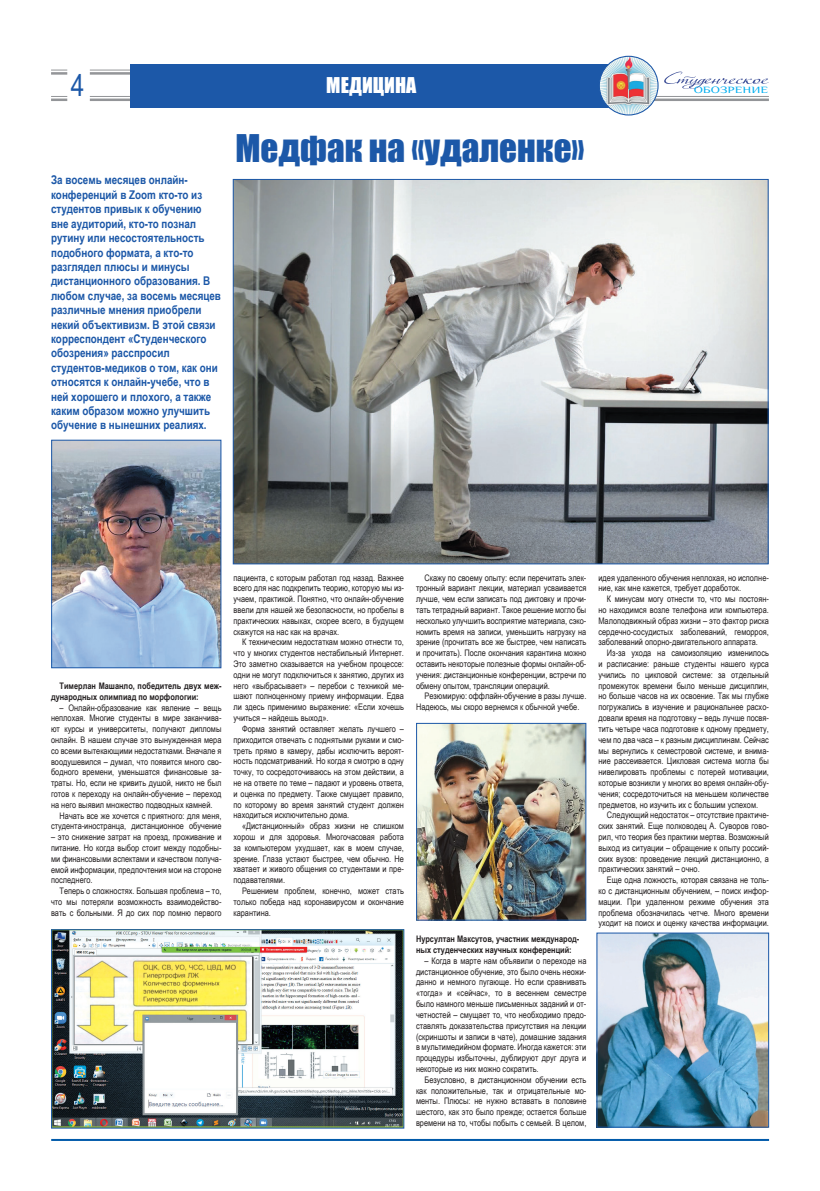
<style>
.page{position:relative;width:820px;height:1191px;background:#fff}
.page>*{position:absolute;margin:0;border:0;box-sizing:border-box;transform-origin:0 0}
.t1{font:35px "Impact";color:#1c58a8}
.t2{font:30px "Arial Narrow";color:#1c58a8}
.t3{font:20px "Impact";color:#fff}
.t4{font:700 12px/14.4px "Arial Narrow";color:#1c58a8}
.t5{font:9.6px "Philosopher";color:#00aeef;scale:1.36 1}
.t6{font:9px/10.8px "Arial Narrow";color:#231f20;text-align:justify}
.t7{font:700 9px/10.8px "Arial Narrow";color:#231f20}
</style>
<div class="page">
<svg style="left:51px;top:70px;width:16px;height:1px"></svg>
<hr style="left:51px;top:72px;width:16px;height:3px;background:#939598">
<hr style="left:90px;top:70px;width:442px;height:1px;background:#939598">
<hr style="left:90px;top:72px;width:442px;height:3px;background:#939598">
<svg style="left:51px;top:96px;width:16px;height:5px"></svg>
<hr style="left:90px;top:96px;width:678px;height:1px;background:#939598">
<hr style="left:90px;top:99px;width:678px;height:2px;background:#939598">
<div style="left:131px;top:64px;width:495px;height:43px;background:#1c58a8"></div>
<hr style="left:51px;top:1139px;width:717px;height:2px;background:#015aaa">
<svg style="left:664px;top:71px;width:104px;height:18px"></svg>
<img style="left:599px;top:56px;width:58px;height:59px;border-radius:29px">
<div style="left:598px;top:56px;width:60px;height:59px;border:1px solid #1c58a8;border-radius:50%"></div>
<img style="left:53px;top:442px;width:166px;height:224px">
<div style="left:51px;top:440px;width:170px;height:228px;border:1px solid #1c58a8"></div>
<img style="left:418px;top:725px;width:166px;height:193px">
<div style="left:416px;top:723px;width:170px;height:197px;border:1px solid #1c58a8"></div>
<img style="left:598px;top:934px;width:168px;height:191px">
<div style="left:596px;top:932px;width:172px;height:195px;border:1px solid #1c58a8"></div>
<img style="left:235px;top:181px;width:531px;height:381px">
<img style="left:53px;top:931px;width:349px;height:195px">
<div style="left:51px;top:929px;width:353px;height:199px;border:1px solid #1c58a8"></div>
<h2 class="t2" style="left:71px;top:63px;width:15px">4</h2>
<h3 class="t3" style="left:326px;top:69px;width:91px">МЕДИЦИНА</h3>
<p class="t5" style="left:693px;top:85px;width:56px">ОБОЗРЕНИЕ</p>
<h1 class="t1" style="left:235px;top:121px;width:350px">Медфак на «удаленке»</h1>
<p class="t4" style="left:51px;top:172px;width:171px">За восемь месяцев онлайн&shy;конференций в Zoom кто-то из студентов привык к обучению вне аудиторий, кто-то познал рутину или несостоятельность подобного формата, а кто-то разглядел плюсы и минусы дистанционного образования. В любом случае, за восемь месяцев различные мнения приобрели некий объективизм. В этой связи корреспондент «Студенческого обозрения» расспросил студентов-медиков о том, как они относятся к онлайн-учебе, что в ней хорошего и плохого, а также каким образом можно улучшить обучение в нынешних реалиях.</p>
<p class="t7" style="left:51px;top:680px;width:172px;text-indent:9px">Тимерлан Машанло, победитель двух меж&shy;дународных олимпиад по морфологии:</p>
<p class="t6" style="left:51px;top:701px;width:172px;text-indent:9px">– Онлайн-образование как явление – вещь неплохая. Многие студенты в мире заканчива&shy;ют курсы и университеты, получают дипломы онлайн. В нашем случае это вынужденная мера со всеми вытекающими недостатками. Вначале я воодушевился – думал, что появится много сво&shy;бодного времени, уменьшатся финансовые за&shy;траты. Но, если не кривить душой, никто не был готов к переходу на онлайн-обучение – переход на него выявил множество подводных камней.</p>
<p class="t6" style="left:51px;top:809px;width:172px;text-align:right">Начать все же хочется с приятного: для меня, студента-иностранца, дистанционное обучение</p>
<p class="t6" style="left:51px;top:831px;width:172px">– это снижение затрат на проезд, проживание и питание. Но когда выбор стоит между подобны&shy;ми финансовыми аспектами и качеством получа&shy;емой информации, предпочтения мои на стороне последнего.</p>
<p class="t6" style="left:51px;top:885px;width:172px;text-indent:9px">Теперь о сложностях. Большая проблема – то, что мы потеряли возможность взаимодейство&shy;вать с больными. Я до сих пор помню первого</p>
<p class="t6" style="left:233px;top:572px;width:172px">пациента, с которым работал год назад. Важнее всего для нас подкрепить теорию, которую мы из&shy;учаем, практикой. Понятно, что онлайн-обучение ввели для нашей же безопасности, но пробелы в практических навыках, скорее всего, в будущем скажутся на нас как на врачах.</p>
<p class="t6" style="left:233px;top:636px;width:172px;text-indent:9px">К техническим недостаткам можно отнести то, что у многих студентов нестабильный Интернет.<br>Это заметно сказывается на учебном процессе: одни не могут подключиться к занятию, других из него «выбрасывает» – перебои с техникой ме&shy;шают полноценному приему информации. Едва ли здесь применимо выражение: «Если хочешь учиться – найдешь выход».</p>
<p class="t6" style="left:233px;top:723px;width:172px;text-indent:9px">Форма занятий оставляет желать лучшего – приходится отвечать с поднятыми руками и смо&shy;треть прямо в камеру, дабы исключить вероят&shy;ность подсматриваний. Но когда я смотрю в одну точку, то сосредоточиваюсь на этом действии, а не на ответе по теме – падают и уровень ответа, и оценка по предмету. Также смущает правило, по которому во время занятий студент должен находиться исключительно дома.</p>
<p class="t6" style="left:233px;top:820px;width:172px;text-indent:9px">«Дистанционный» образ жизни не слишком хорош и для здоровья. Многочасовая работа за компьютером ухудшает, как в моем случае, зрение. Глаза устают быстрее, чем обычно. Не хватает и живого общения со студентами и пре&shy;подавателями.</p>
<p class="t6" style="left:233px;top:885px;width:172px;text-indent:9px">Решением проблем, конечно, может стать только победа над коронавирусом и окончание карантина.</p>
<p class="t6" style="left:416px;top:572px;width:172px;text-indent:9px">Скажу по своему опыту: если перечитать элек&shy;тронный вариант лекции, материал усваивается лучше, чем если записать под диктовку и прочи&shy;тать тетрадный вариант. Такое решение могло бы несколько улучшить восприятие материала, сэко&shy;номить время на записи, уменьшить нагрузку на зрение (прочитать все же быстрее, чем написать и прочитать). После окончания карантина можно оставить некоторые полезные формы онлайн-об&shy;учения: дистанционные конференции, встречи по обмену опытом, трансляции операций.</p>
<p class="t6" style="left:416px;top:690px;width:172px;text-indent:9px">Резюмирую: оффлайн-обучение в разы лучше.<br>Надеюсь, мы скоро вернемся к обычной учебе.</p>
<p class="t7" style="left:416px;top:933px;width:165px">Нурсултан Максутов, участник международ&shy;ных студенческих научных конференций:</p>
<p class="t6" style="left:416px;top:955px;width:172px;text-indent:9px">– Когда в марте нам объявили о переходе на дистанционное обучение, это было очень неожи&shy;данно и немного пугающе. Но если сравнивать «тогда» и «сейчас», то в весеннем семестре было намного меньше письменных заданий и от&shy;четностей – смущает то, что необходимо предо&shy;ставлять доказательства присутствия на лекции (скриншоты и записи в чате), домашние задания в мультимедийном формате. Иногда кажется: эти процедуры избыточны, дублируют друг друга и некоторые из них можно сократить.</p>
<p class="t6" style="left:416px;top:1073px;width:172px;text-indent:9px">Безусловно, в дистанционном обучении есть как положительные, так и отрицательные мо&shy;менты. Плюсы: не нужно вставать в половине шестого, как это было прежде; остается больше времени на то, чтобы побыть с семьей. В целом,</p>
<p class="t6" style="left:598px;top:572px;width:172px">идея удаленного обучения неплохая, но исполне&shy;ние, как мне кажется, требует доработок.</p>
<p class="t6" style="left:598px;top:593px;width:172px;text-indent:9px">К минусам могу отнести то, что мы постоян&shy;но находимся возле телефона или компьютера.<br>Малоподвижный образ жизни – это фактор риска сердечно-сосудистых заболеваний, геморроя, заболеваний опорно-двигательного аппарата.</p>
<p class="t6" style="left:598px;top:647px;width:172px;text-indent:9px">Из-за ухода на самоизоляцию изменилось и расписание: раньше студенты нашего курса учились по цикловой системе: за отдельный промежуток времени было меньше дисциплин, но больше часов на их освоение. Так мы глубже погружались в изучение и рациональнее расхо&shy;довали время на подготовку – ведь лучше посвя&shy;тить четыре часа подготовке к одному предмету, чем по два часа – к разным дисциплинам. Сейчас мы вернулись к семестровой системе, и внима&shy;ние рассеивается. Цикловая система могла бы нивелировать проблемы с потерей мотивации, которые возникли у многих во время онлайн-обу&shy;чения; сосредоточиться на меньшем количестве предметов, но изучить их с большим успехом.</p>
<p class="t6" style="left:598px;top:809px;width:172px;text-indent:9px">Следующий недостаток – отсутствие практиче&shy;ских занятий. Еще полководец А. Суворов гово&shy;рил, что теория без практики мертва. Возможный выход из ситуации – обращение к опыту россий&shy;ских вузов: проведение лекций дистанционно, а практических занятий – очно.</p>
<p class="t6" style="left:598px;top:874px;width:172px;text-indent:9px">Еще одна ложность, которая связана не толь&shy;ко с дистанционным обучением, – поиск инфор&shy;мации. При удаленном режиме обучения эта проблема обозначилась четче. Много времени уходит на поиск и оценку качества информации.</p>
</div>
